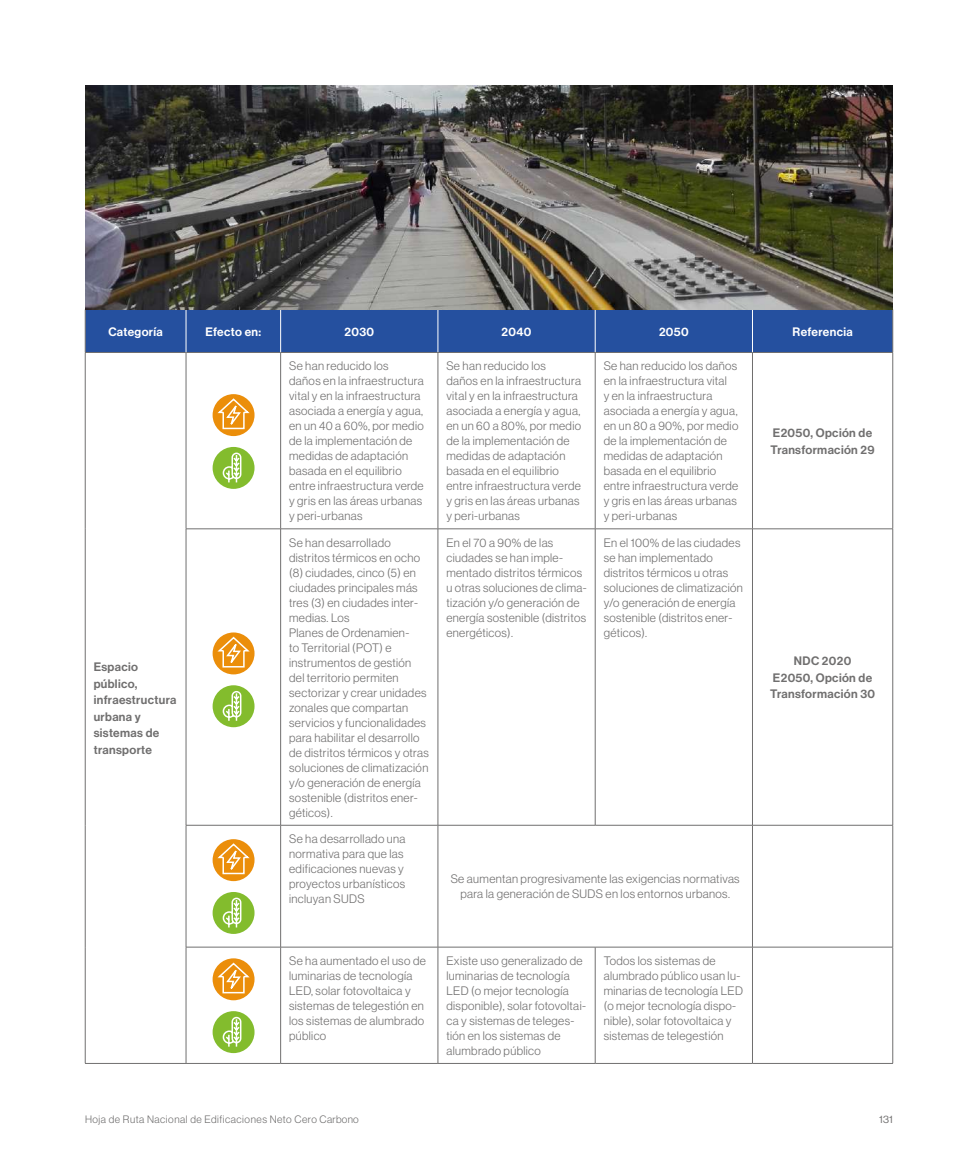
<style>
.page{position:relative;width:978px;height:1170px;background:#fff}
.page>*{position:absolute;margin:0;border:0;box-sizing:border-box;transform-origin:0 0}
.t1{font:12px/15px "N Haas Grotesk DS Pro 45 Lt";letter-spacing:.03em;color:#706f6f}
.t2{font:12px/16.5px "N Haas Grotesk DS Pro 65 Md";letter-spacing:.03em;color:#706f6f}
.t3{font:12px "N Haas Grotesk DS Pro 65 Md";letter-spacing:.03em;color:#fff}
.t4{font:10.5px "N Haas Grotesk DS Pro 45 Lt";letter-spacing:.05em;color:#706f6f}
.t5{font:10.5px "N Haas Grotesk DS Pro 55 Rg";color:#706f6f}
</style>
<div class="page">
<div style="left:86px;top:310px;width:806px;height:42px;background:#25509f"></div>
<hr style="left:85px;top:352px;width:101px;height:1px;background:#706f6f">
<hr style="left:85px;top:352px;width:1px;height:177px;background:#706f6f">
<hr style="left:186px;top:352px;width:95px;height:1px;background:#706f6f">
<hr style="left:85px;top:529px;width:1px;height:296px;background:#706f6f">
<hr style="left:186px;top:528px;width:95px;height:1px;background:#706f6f">
<hr style="left:85px;top:825px;width:1px;height:122px;background:#706f6f">
<hr style="left:186px;top:825px;width:95px;height:1px;background:#706f6f">
<hr style="left:85px;top:947px;width:1px;height:116px;background:#706f6f">
<hr style="left:186px;top:946px;width:95px;height:1px;background:#706f6f">
<hr style="left:85px;top:1063px;width:101px;height:1px;background:#706f6f">
<hr style="left:186px;top:1063px;width:95px;height:1px;background:#706f6f">
<hr style="left:186px;top:309px;width:1px;height:43px;background:#fff">
<hr style="left:280px;top:309px;width:1px;height:43px;background:#fff">
<hr style="left:438px;top:309px;width:1px;height:43px;background:#fff">
<hr style="left:595px;top:309px;width:1px;height:43px;background:#fff">
<hr style="left:752px;top:309px;width:1px;height:43px;background:#fff">
<hr style="left:281px;top:309px;width:157px;height:1px;background:#706f6f">
<hr style="left:438px;top:309px;width:157px;height:1px;background:#706f6f">
<hr style="left:595px;top:309px;width:157px;height:1px;background:#706f6f">
<hr style="left:752px;top:309px;width:141px;height:1px;background:#706f6f">
<hr style="left:281px;top:352px;width:157px;height:1px;background:#706f6f">
<hr style="left:438px;top:352px;width:157px;height:1px;background:#706f6f">
<hr style="left:438px;top:352px;width:1px;height:176px;background:#706f6f">
<hr style="left:595px;top:352px;width:157px;height:1px;background:#706f6f">
<hr style="left:595px;top:352px;width:1px;height:176px;background:#706f6f">
<hr style="left:752px;top:352px;width:141px;height:1px;background:#706f6f">
<hr style="left:752px;top:352px;width:1px;height:176px;background:#706f6f">
<hr style="left:892px;top:352px;width:1px;height:176px;background:#706f6f">
<hr style="left:281px;top:528px;width:157px;height:1px;background:#706f6f">
<hr style="left:438px;top:528px;width:157px;height:1px;background:#706f6f">
<hr style="left:438px;top:529px;width:1px;height:296px;background:#706f6f">
<hr style="left:595px;top:528px;width:157px;height:1px;background:#706f6f">
<hr style="left:595px;top:529px;width:1px;height:296px;background:#706f6f">
<hr style="left:752px;top:528px;width:141px;height:1px;background:#706f6f">
<hr style="left:752px;top:529px;width:1px;height:296px;background:#706f6f">
<hr style="left:892px;top:529px;width:1px;height:296px;background:#706f6f">
<hr style="left:281px;top:825px;width:157px;height:1px;background:#706f6f">
<hr style="left:438px;top:825px;width:157px;height:1px;background:#706f6f">
<hr style="left:438px;top:825px;width:1px;height:121px;background:#706f6f">
<hr style="left:595px;top:825px;width:157px;height:1px;background:#706f6f">
<hr style="left:752px;top:825px;width:141px;height:1px;background:#706f6f">
<hr style="left:752px;top:825px;width:1px;height:121px;background:#706f6f">
<hr style="left:892px;top:825px;width:1px;height:121px;background:#706f6f">
<hr style="left:281px;top:946px;width:157px;height:1px;background:#706f6f">
<hr style="left:438px;top:946px;width:157px;height:1px;background:#706f6f">
<hr style="left:438px;top:947px;width:1px;height:116px;background:#706f6f">
<hr style="left:595px;top:946px;width:157px;height:1px;background:#706f6f">
<hr style="left:595px;top:947px;width:1px;height:116px;background:#706f6f">
<hr style="left:752px;top:946px;width:141px;height:1px;background:#706f6f">
<hr style="left:752px;top:947px;width:1px;height:116px;background:#706f6f">
<hr style="left:892px;top:947px;width:1px;height:116px;background:#706f6f">
<hr style="left:281px;top:1063px;width:157px;height:1px;background:#706f6f">
<hr style="left:438px;top:1063px;width:157px;height:1px;background:#706f6f">
<hr style="left:595px;top:1063px;width:157px;height:1px;background:#706f6f">
<hr style="left:752px;top:1063px;width:141px;height:1px;background:#706f6f">
<hr style="left:186px;top:309px;width:95px;height:1px;background:#706f6f">
<hr style="left:186px;top:352px;width:1px;height:176px;background:#706f6f">
<hr style="left:280px;top:352px;width:1px;height:176px;background:#706f6f">
<hr style="left:186px;top:529px;width:1px;height:296px;background:#706f6f">
<hr style="left:280px;top:529px;width:1px;height:296px;background:#706f6f">
<hr style="left:186px;top:825px;width:1px;height:121px;background:#706f6f">
<hr style="left:280px;top:825px;width:1px;height:121px;background:#706f6f">
<hr style="left:186px;top:947px;width:1px;height:116px;background:#706f6f">
<hr style="left:280px;top:947px;width:1px;height:116px;background:#706f6f">
<hr style="left:85px;top:309px;width:1px;height:43px;background:#706f6f">
<hr style="left:892px;top:309px;width:1px;height:43px;background:#706f6f">
<div style="left:213px;top:447px;width:42px;height:42px;background:#83bc2d;border-radius:50%"></div>
<svg style="left:222px;top:452px;width:20px;height:31px"></svg>
<div style="left:213px;top:891px;width:42px;height:42px;background:#83bc2d;border-radius:50%"></div>
<svg style="left:222px;top:897px;width:20px;height:31px"></svg>
<div style="left:213px;top:1011px;width:42px;height:41px;background:#83bc2d;border-radius:50%"></div>
<svg style="left:222px;top:1016px;width:20px;height:31px"></svg>
<div style="left:213px;top:685px;width:42px;height:42px;background:#83bc2d;border-radius:50%"></div>
<svg style="left:222px;top:691px;width:20px;height:30px"></svg>
<div style="left:213px;top:394px;width:42px;height:42px;background:#eb8e0a;border-radius:50%"></div>
<svg style="left:216px;top:397px;width:36px;height:35px"></svg>
<svg style="left:213px;top:839px;width:42px;height:42px"></svg>
<svg style="left:216px;top:842px;width:36px;height:35px"></svg>
<svg style="left:213px;top:958px;width:42px;height:42px"></svg>
<svg style="left:216px;top:961px;width:36px;height:35px"></svg>
<svg style="left:213px;top:632px;width:42px;height:42px"></svg>
<svg style="left:216px;top:635px;width:36px;height:35px"></svg>
<img style="left:85px;top:85px;width:808px;height:224px">
<p class="t3" style="left:108px;top:324px;width:56px">Categoría</p>
<p class="t3" style="left:205px;top:324px;width:57px">Efecto en:</p>
<p class="t3" style="left:344px;top:324px;width:31px">2030</p>
<p class="t3" style="left:502px;top:324px;width:31px">2040</p>
<p class="t3" style="left:659px;top:324px;width:31px">2050</p>
<p class="t3" style="left:793px;top:324px;width:62px">Referencia</p>
<p class="t2" style="left:94px;top:659px;width:84px">Espacio público, infraestructura urbana y sistemas de transporte</p>
<p class="t1" style="left:289px;top:358px;width:136px">Se han reducido los<br>daños en la infraestructura vital y en la infraestructura asociada a energía y agua, en un 40 a 60%, por medio de la implementación de medidas de adaptación basada en el equilibrio entre infraestructura verde y gris en las áreas urbanas y peri-urbanas</p>
<p class="t1" style="left:446px;top:358px;width:136px">Se han reducido los<br>daños en la infraestructura vital y en la infraestructura asociada a energía y agua, en un 60 a 80%, por medio de la implementación de medidas de adaptación basada en el equilibrio entre infraestructura verde y gris en las áreas urbanas y peri-urbanas</p>
<p class="t1" style="left:604px;top:358px;width:136px">Se han reducido los daños en la infraestructura vital<br>y en la infraestructura asociada a energía y agua, en un 80 a 90%, por medio de la implementación de medidas de adaptación basada en el equilibrio entre infraestructura verde y gris en las áreas urbanas y peri-urbanas</p>
<p class="t1" style="left:289px;top:535px;width:141px">Se han desarrollado distritos térmicos en ocho (8) ciudades, cinco (5) en ciudades principales más tres (3) en ciudades inter&shy;medias. Los<br>Planes de Ordenamien-<br>to Territorial (POT) e instrumentos de gestión del territorio permiten sectorizar y crear unidades zonales que compartan servicios y funcionalidades para habilitar el desarrollo de distritos térmicos y otras soluciones de climatización y/o generación de energía sostenible (distritos ener&shy;géticos).</p>
<p class="t1" style="left:446px;top:535px;width:142px">En el 70 a 90% de las ciudades se han imple&shy;mentado distritos térmicos u otras soluciones de clima&shy;tización y/o generación de energía sostenible (distritos energéticos).</p>
<p class="t1" style="left:604px;top:535px;width:141px">En el 100% de las ciudades se han implementado distritos térmicos u otras soluciones de climatización y/o generación de energía sostenible (distritos ener&shy;géticos).</p>
<p class="t1" style="left:289px;top:831px;width:118px">Se ha desarrollado una normativa para que las edificaciones nuevas y proyectos urbanísticos incluyan SUDS</p>
<p class="t1" style="left:451px;top:871px;width:290px;text-align:center">Se aumentan progresivamente las exigencias normativas para la generación de SUDS en los entornos urbanos.</p>
<p class="t1" style="left:289px;top:953px;width:138px">Se ha aumentado el uso de luminarias de tecnología<br>LED, solar fotovoltaica y sistemas de telegestión en los sistemas de alumbrado público</p>
<p class="t1" style="left:446px;top:953px;width:141px">Existe uso generalizado de luminarias de tecnología<br>LED (o mejor tecnología disponible), solar fotovoltai&shy;ca y sistemas de teleges&shy;tión en los sistemas de alumbrado público</p>
<p class="t1" style="left:604px;top:953px;width:141px">Todos los sistemas de alumbrado público usan lu&shy;minarias de tecnología LED (o mejor tecnología dispo&shy;nible), solar fotovoltaica y sistemas de telegestión</p>
<p class="t2" style="left:770px;top:425px;width:106px">E2050, Opción de<br>Transformación 29</p>
<p class="t2" style="left:770px;top:653px;width:106px;text-align:center">NDC 2020<br>E2050, Opción de<br>Transformación 30</p>
<p class="t4" style="left:85px;top:1113px;width:275px">Hoja de Ruta Nacional de Edificaciones Neto Cero Carbono</p>
<p class="t5" style="left:879px;top:1113px;width:15px">131</p>
</div>
